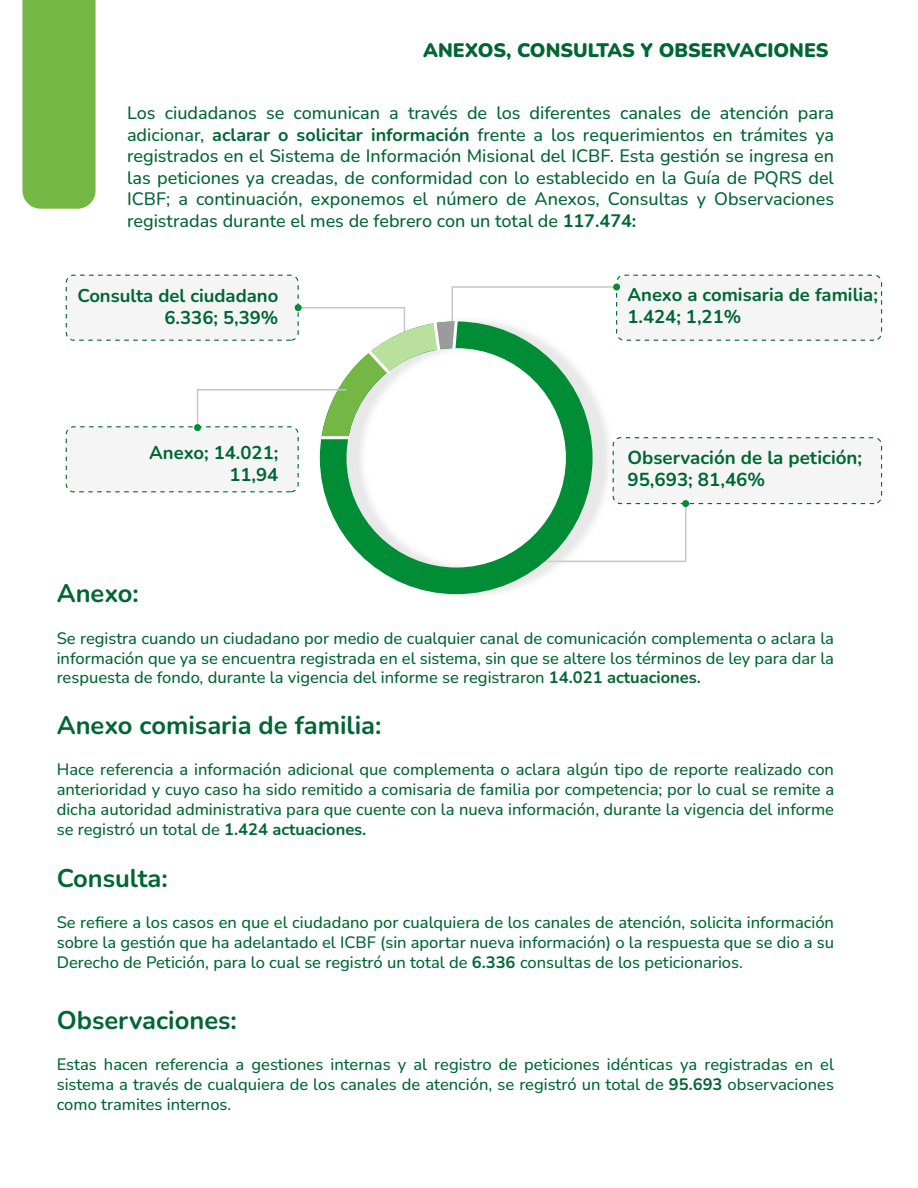
<style>
.page{position:relative;width:918px;height:1188px;background:#fff}
.page>*{position:absolute;margin:0;border:0;box-sizing:border-box;transform-origin:0 0}
.t1{font:700 25.5px "Nunito";color:#063}
.t2{font:900 19.5px "Nunito";color:#063}
.t3{font:700 18.75px/22.5px "Nunito";color:#063}
.t4{font:700 18.45px/22.2px "Nunito";color:#063;text-align:right}
.t5{font:500 18px/21.6px "Nunito";color:#063;text-align:justify}
.t6{font:500 16.5px/19.8px "Nunito";color:#063;text-align:justify}
.s1{font-weight:700}
</style>
<div class="page">
<div style="left:22px;top:0;width:74px;height:209px;background:#74b745"></div>
<div style="left:617px;top:275px;width:265px;height:65px;background:#f5f5f5;border-radius:7px"></div>
<div style="left:616px;top:275px;width:266px;height:66px;border:1px dashed #063;border-radius:7px"></div>
<div style="left:66px;top:275px;width:232px;height:65px;background:#f5f5f5;border-radius:7px"></div>
<div style="left:66px;top:275px;width:233px;height:66px;border:1px dashed #063;border-radius:7px"></div>
<div style="left:66px;top:427px;width:232px;height:65px;background:#f5f5f5;border-radius:7px"></div>
<div style="left:66px;top:426px;width:233px;height:66px;border:1px dashed #063;border-radius:7px"></div>
<div style="left:613px;top:438px;width:269px;height:66px;background:#f5f5f5;border-radius:7px"></div>
<div style="left:613px;top:437px;width:269px;height:67px;border:1px dashed #063;border-radius:7px"></div>
<svg style="left:662px;top:502px;width:25px;height:60px"></svg>
<img style="left:281px;top:274px;width:381px;height:321px">
<svg style="left:320px;top:438px;width:273px;height:156px"></svg>
<hr style="left:322px;top:436px;width:26px;height:3px;background:#fff">
<div style="left:613px;top:284px;width:7px;height:6px;background:#008d36;border-radius:50%"></div>
<div style="left:682px;top:500px;width:7px;height:7px;background:#008d36;border-radius:50%"></div>
<svg style="left:196px;top:286px;width:419px;height:152px"></svg>
<div style="left:194px;top:424px;width:7px;height:7px;background:#008d36;border-radius:50%"></div>
<p class="t2" style="left:423px;top:36px;width:407px">ANEXOS, CONSULTAS Y OBSERVACIONES</p>
<p class="t5" style="left:127px;top:101px;width:709px">Los ciudadanos se comunican a través de los diferentes canales de atención para adicionar, <span class="s1">aclarar o solicitar información</span> frente a los requerimientos en trámites ya registrados en el Sistema de Información Misional del ICBF. Esta gestión se ingresa en las peticiones ya creadas, de conformidad con lo establecido en la Guía de PQRS del ICBF; a continuación, exponemos el número de Anexos, Consultas y Observaciones registradas durante el mes de febrero con un total de <span class="s1">117.474:</span></p>
<p class="t4" style="left:77px;top:283px;width:202px">Consulta del ciudadano<br>6.336; 5,39%</p>
<p class="t4" style="left:627px;top:283px;width:252px;text-align:left">Anexo a comisaria de familia;<br>1.424; 1,21%</p>
<p class="t4" style="left:149px;top:441px;width:131px">Anexo; 14.021;<br>11,94</p>
<p class="t3" style="left:627px;top:445px;width:236px">Observación de la petición;<br>95,693; 81,46%</p>
<h1 class="t1" style="left:57px;top:576px;width:84px">Anexo:</h1>
<p class="t6" style="left:57px;top:628px;width:779px">Se registra cuando un ciudadano por medio de cualquier canal de comunicación complementa o aclara la información que ya se encuentra registrada en el sistema, sin que se altere los términos de ley para dar la respuesta de fondo, durante la vigencia del informe se registraron <span class="s1">14.021 actuaciones.</span></p>
<h1 class="t1" style="left:57px;top:707px;width:326px">Anexo comisaria de familia:</h1>
<p class="t6" style="left:57px;top:759px;width:779px">Hace referencia a información adicional que complementa o aclara algún tipo de reporte realizado con anterioridad y cuyo caso ha sido remitido a comisaria de familia por competencia; por lo cual se remite a dicha autoridad administrativa para que cuente con la nueva información, durante la vigencia del informe se registró un total de <span class="s1">1.424 actuaciones.</span></p>
<h1 class="t1" style="left:57px;top:860px;width:113px">Consulta:</h1>
<p class="t6" style="left:57px;top:912px;width:779px">Se refiere a los casos en que el ciudadano por cualquiera de los canales de atención, solicita información sobre la gestión que ha adelantado el ICBF (sin aportar nueva información) o la respuesta que se dio a su Derecho de Petición, para lo cual se registró un total de <span class="s1">6.336</span> consultas de los peticionarios.</p>
<h1 class="t1" style="left:57px;top:1002px;width:182px">Observaciones:</h1>
<p class="t6" style="left:57px;top:1054px;width:779px">Estas hacen referencia a gestiones internas y al registro de peticiones idénticas ya registradas en el sistema a través de cualquiera de los canales de atención, se registró un total de <span class="s1">95.693</span> observaciones como tramites internos.</p>
</div>
